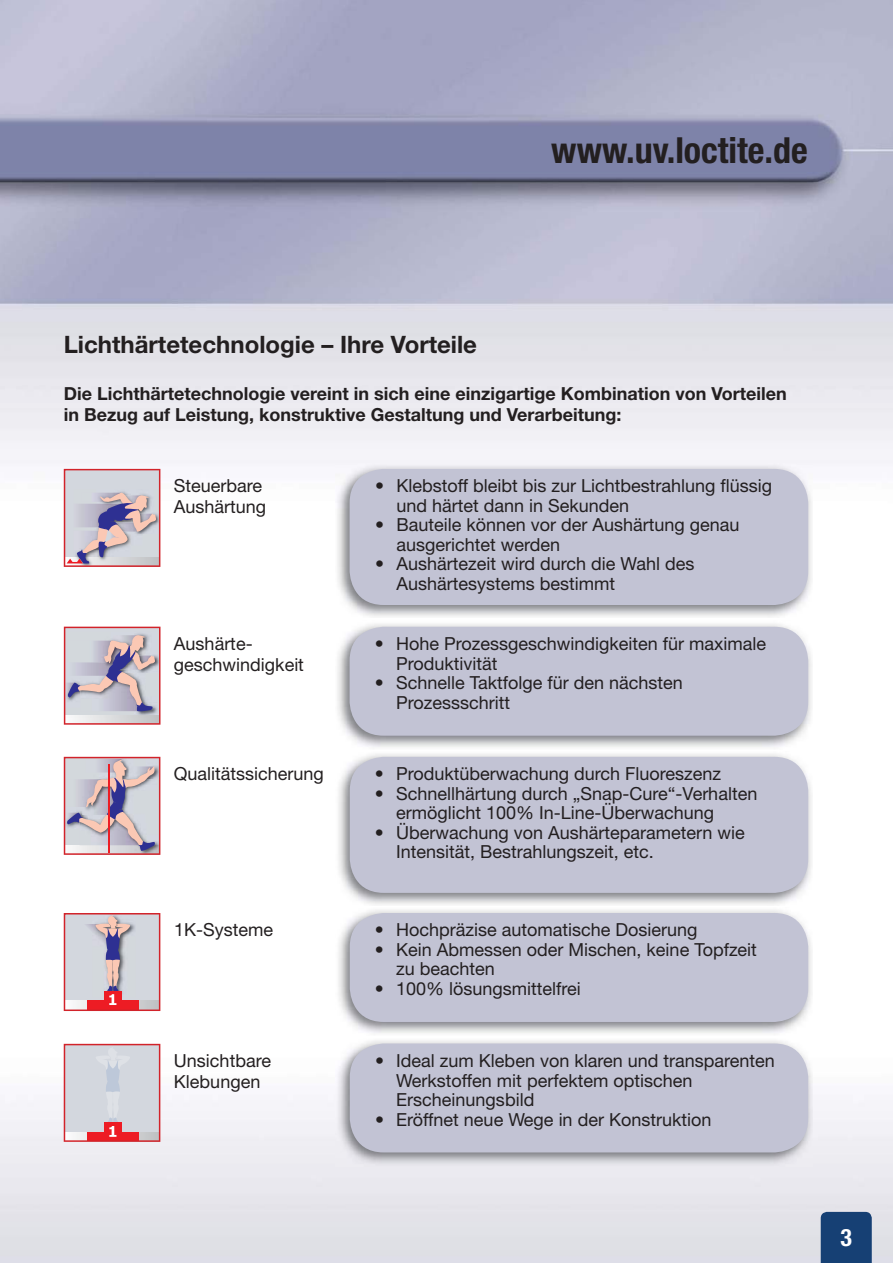
<style>
.page{position:relative;width:893px;height:1263px;background:#fff}
.page>*{position:absolute;margin:0;border:0;box-sizing:border-box;transform-origin:0 0}
.t1{font:700 condensed 36px "Helvetica Neue LT Pro";color:#231f20}
.t2{font:700 24px "Helvetica Neue LT Pro";color:#231f20}
.t3{font:700 condensed 24px "Helvetica Neue LT Pro";color:#fff}
.t4{font:18px/19.5px "Helvetica Neue LT Pro";color:#231f20}
.t5{font:700 18px/21px "Helvetica Neue LT Pro";color:#231f20}
</style>
<div class="page">
<img style="left:0;top:0;width:893px;height:1263px">
<div style="left:821px;top:1212px;width:51px;height:51px;background:#164074"></div>
<img style="left:335px;top:463px;width:478px;height:155px">
<div style="left:350px;top:469px;width:458px;height:136px;background:#c2c3d4;border-radius:34px"></div>
<img style="left:335px;top:621px;width:478px;height:128px">
<div style="left:350px;top:627px;width:458px;height:109px;background:#c2c3d4;border-radius:34px"></div>
<img style="left:335px;top:751px;width:478px;height:284px">
<div style="left:350px;top:913px;width:458px;height:109px;background:#c2c3d4;border-radius:34px"></div>
<img style="left:335px;top:1038px;width:478px;height:128px">
<div style="left:350px;top:1044px;width:458px;height:108px;background:#c2c3d4;border-radius:34px"></div>
<div style="left:350px;top:757px;width:458px;height:136px;background:#c2c3d4;border-radius:34px"></div>
<svg style="left:64px;top:469px;width:96px;height:98px;background:#c4b7c2"></svg>
<svg style="left:64px;top:627px;width:96px;height:98px;background:#c3b6c1"></svg>
<svg style="left:64px;top:757px;width:96px;height:98px;background:#c5b4bd"></svg>
<svg style="left:64px;top:913px;width:96px;height:98px;background:#cdb6be"></svg>
<svg style="left:64px;top:1044px;width:96px;height:98px;background:#d4c2c9"></svg>
<h1 class="t1" style="left:551px;top:137px;width:258px">www.uv.loctite.de</h1>
<h2 class="t2" style="left:64px;top:336px;width:415px">Lichthärtetechnologie – Ihre Vorteile</h2>
<p class="t5" style="left:64px;top:385px;width:724px">Die Lichthärtetechnologie vereint in sich eine einzigartige Kombination von Vorteilen in Bezug auf Leistung, konstruktive Gestaltung und Verarbeitung:</p>
<p class="t4" style="left:174px;top:478px;width:94px;line-height:21px">Steuerbare<br>Aushärtung</p>
<p class="t4" style="left:396px;top:478px;width:377px;text-indent:-21px">• Klebstoff bleibt bis zur Lichtbestrahlung flüssig und härtet dann in Sekunden</p>
<p class="t4" style="left:396px;top:517px;width:345px;text-indent:-21px">• Bauteile können vor der Aushärtung genau ausgerichtet werden</p>
<p class="t4" style="left:396px;top:556px;width:300px;text-indent:-21px">• Aushärtezeit wird durch die Wahl des<br>Aushärtesystems bestimmt</p>
<p class="t4" style="left:174px;top:635px;width:131px;line-height:21px">Aushärte&shy;geschwindigkeit</p>
<p class="t4" style="left:396px;top:636px;width:372px;text-indent:-21px">• Hohe Prozessgeschwindigkeiten für maximale<br>Produktivität</p>
<p class="t4" style="left:396px;top:675px;width:288px;text-indent:-21px">• Schnelle Taktfolge für den nächsten<br>Prozessschritt</p>
<p class="t4" style="left:174px;top:766px;width:152px">Qualitätssicherung</p>
<p class="t4" style="left:375px;top:766px;width:348px">• Produktüberwachung durch Fluoreszenz</p>
<p class="t4" style="left:396px;top:786px;width:363px;text-indent:-21px">• Schnellhärtung durch „Snap-Cure“-Verhalten ermöglicht 100% In-Line-Überwachung</p>
<p class="t4" style="left:396px;top:825px;width:350px;text-indent:-21px">• Überwachung von Aushärteparametern wie<br>Intensität, Bestrahlungszeit, etc.</p>
<p class="t4" style="left:174px;top:923px;width:101px">1K-Systeme</p>
<p class="t4" style="left:375px;top:923px;width:324px">• Hochpräzise automatische Dosierung</p>
<p class="t4" style="left:396px;top:942px;width:362px;text-indent:-21px">• Kein Abmessen oder Mischen, keine Topfzeit zu beachten</p>
<p class="t4" style="left:375px;top:981px;width:207px">• 100% lösungsmittelfrei</p>
<p class="t4" style="left:174px;top:1053px;width:99px;line-height:21px">Unsichtbare<br>Klebungen</p>
<p class="t4" style="left:396px;top:1053px;width:380px;text-indent:-21px">• Ideal zum Kleben von klaren und transparenten<br>Werkstoffen mit perfektem optischen<br>Erscheinungsbild</p>
<p class="t4" style="left:375px;top:1112px;width:338px">• Eröffnet neue Wege in der Konstruktion</p>
<h2 class="t3" style="left:840px;top:1229px;width:13px">3</h2>
</div>
